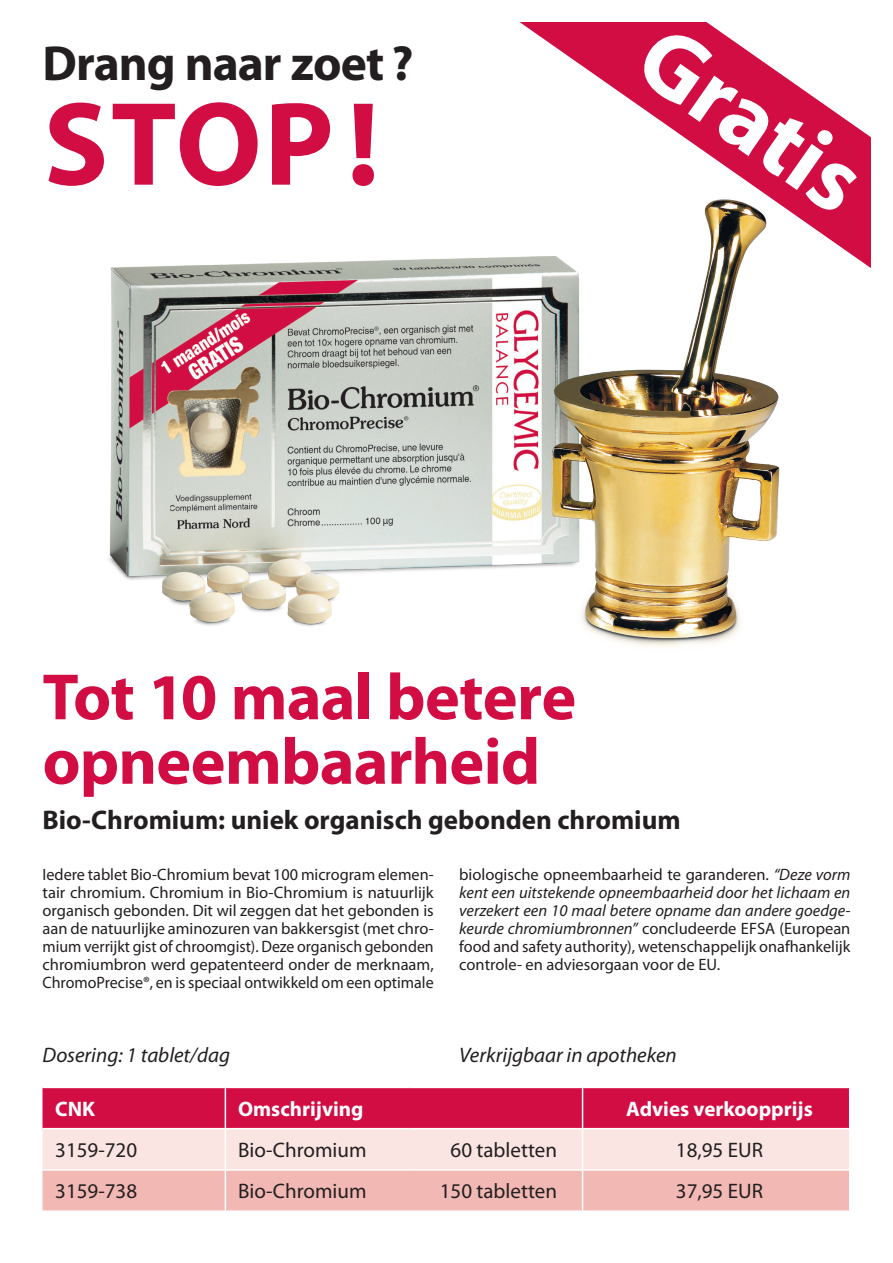
<style>
.page{position:relative;width:893px;height:1263px;background:#fff}
.page>*{position:absolute;margin:0;border:0;box-sizing:border-box;transform-origin:0 0}
.t1{font:700 120px "Myriad Pro";color:#d20d44}
.t2{font:700 94.5px "Myriad Pro";color:#fff}
.t3{font:700 66px/64.5px "Myriad Pro";letter-spacing:-.01em;color:#d20d44}
.t4{font:700 49.5px "Myriad Pro";letter-spacing:-.02em;color:#231f20}
.t5{font:700 27px "Myriad Pro";color:#231f20}
.t6{font:21px "Myriad Pro";color:#231f20}
.t7{font:italic 21px "Myriad Pro";color:#231f20}
.t8{font:700 21px "Myriad Pro";color:#fff}
.t9{font:16.5px/18px "Myriad Pro";color:#231f20;text-align:justify}
.s1{font-style:italic}
</style>
<div class="page">
<svg style="left:519px;top:22px;width:352px;height:246px;fill:#d20d44"></svg>
<svg style="left:43px;top:1088px;width:806px;height:122px;background:#e98e9e"></svg>
<hr style="left:225px;top:1088px;width:1px;height:40px;background:#fff">
<hr style="left:582px;top:1088px;width:1px;height:40px;background:#fff">
<hr style="left:43px;top:1128px;width:182px;height:1px;background:#fff">
<hr style="left:225px;top:1128px;width:185px;height:1px;background:#fff">
<hr style="left:225px;top:1129px;width:1px;height:40px;background:#fff">
<hr style="left:410px;top:1128px;width:173px;height:1px;background:#fff">
<hr style="left:583px;top:1128px;width:267px;height:1px;background:#fff">
<hr style="left:582px;top:1129px;width:1px;height:40px;background:#fff">
<hr style="left:43px;top:1169px;width:182px;height:2px;background:#fff">
<hr style="left:225px;top:1169px;width:185px;height:2px;background:#fff">
<hr style="left:225px;top:1171px;width:1px;height:39px;background:#fff">
<hr style="left:410px;top:1169px;width:173px;height:2px;background:#fff">
<hr style="left:583px;top:1169px;width:267px;height:2px;background:#fff">
<hr style="left:582px;top:1171px;width:1px;height:39px;background:#fff">
<img style="left:108px;top:178px;width:690px;height:469px">
<h3 class="t4" style="left:43px;top:31px;width:372px">Drang naar zoet ?</h3>
<h1 class="t1" style="left:44px;top:66px;width:337px">STOP !</h1>
<h2 class="t2" style="left:684px;top:-3px;width:252px;rotate:35deg">Gratis</h2>
<h3 class="t3" style="left:43px;top:663px;width:535px">Tot 10 maal betere opneembaarheid</h3>
<h3 class="t5" style="left:43px;top:802px;width:640px">Bio-Chromium: uniek organisch gebonden chromium</h3>
<p class="t9" style="left:43px;top:865px;width:393px">Iedere tablet Bio-Chromium bevat 100 microgram elemen&shy;tair chromium. Chromium in Bio-Chromium is natuurlijk organisch gebonden. Dit wil zeggen dat het gebonden is aan de natuurlijke aminozuren van bakkersgist (met chro&shy;mium verrijkt gist of chroomgist). Deze organisch gebonden chromiumbron werd gepatenteerd onder de merknaam, ChromoPrecise®, en is speciaal ontwikkeld om een optimale</p>
<p class="t9" style="left:459px;top:865px;width:393px">biologische opneembaarheid te garanderen. <span class="s1">“Deze vorm kent een uitstekende opneembaarheid door het lichaam en verzekert een 10 maal betere opname dan andere goedge&shy;keurde chromiumbronnen”</span> concludeerde EFSA (European food and safety authority), wetenschappelijk onafhankelijk controle- en adviesorgaan voor de EU.</p>
<p class="t7" style="left:43px;top:1042px;width:189px">Dosering: 1 tablet/dag</p>
<p class="t7" style="left:459px;top:1042px;width:219px">Verkrijgbaar in apotheken</p>
<p class="t8" style="left:55px;top:1095px;width:41px">CNK</p>
<p class="t8" style="left:238px;top:1095px;width:127px">Omschrijving</p>
<p class="t8" style="left:626px;top:1095px;width:188px">Advies verkoopprijs</p>
<p class="t6" style="left:55px;top:1137px;width:83px">3159-720</p>
<p class="t6" style="left:238px;top:1137px;width:130px">Bio-Chromium</p>
<p class="t6" style="left:451px;top:1137px;width:108px">60 tabletten</p>
<p class="t6" style="left:676px;top:1137px;width:89px">18,95 EUR</p>
<p class="t6" style="left:55px;top:1178px;width:83px">3159-738</p>
<p class="t6" style="left:238px;top:1178px;width:130px">Bio-Chromium</p>
<p class="t6" style="left:440px;top:1178px;width:119px">150 tabletten</p>
<p class="t6" style="left:676px;top:1178px;width:89px">37,95 EUR</p>
</div>
